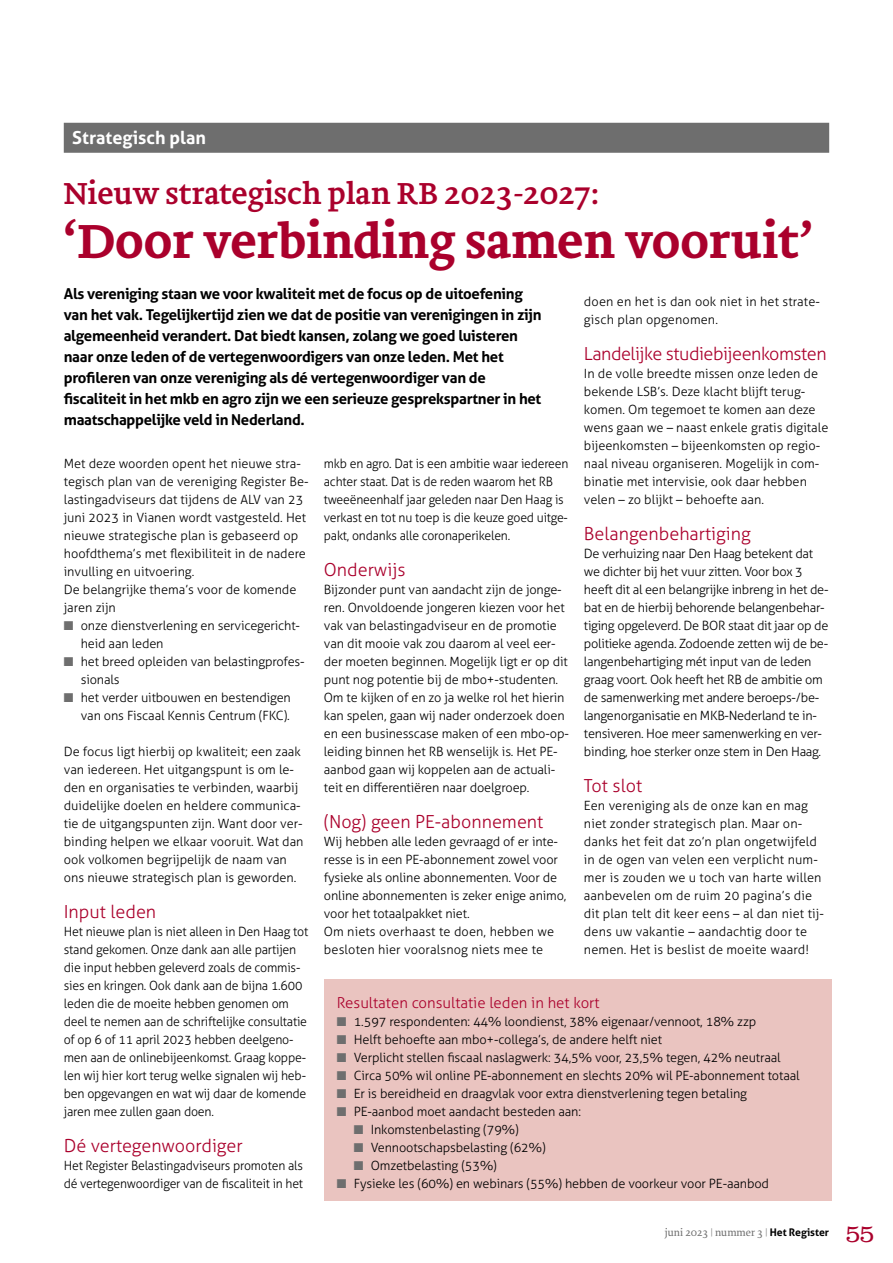
<style>
.page{position:relative;width:893px;height:1263px;background:#fff}
.page>*{position:absolute;margin:0;border:0;box-sizing:border-box;transform-origin:0 0}
.t1{font:500 49.5px "Brioni Text Std";color:#aa002c}
.t2{font:31.5px "Brioni Text Std";color:#aa002c}
.t3{font:300 25.05px "Clarendon LT Std";color:#aa002c}
.t4{font:300 18px "Aller";color:#aa002c}
.t5{font:300 18px "Aller";letter-spacing:-.025em;color:#aa002c}
.t6{font:700 18px "Aller";color:#fff}
.t7{font:700 15px/21px "Aller";letter-spacing:-.02em;color:#000}
.t8{font:300 15px "Aller";color:#aa002c}
.t9{font:300 12.75px/18px "Aller";letter-spacing:-.01em;color:#000}
.t10{font:300 12.75px/18px "Aller";letter-spacing:.01em;color:#000}
.t11{font:300 12.75px/18px "Aller";letter-spacing:-.01em;color:#000;scale:.96 1}
.t12{font:300 10.5px "Brioni Std";color:#6e6e6e}
.s1{color:#6e6e6e}
.s2{font-family:"Aller";font-weight:700;color:#000}
</style>
<div class="page">
<div style="left:64px;top:123px;width:765px;height:30px;background:#6e6e6e"></div>
<div style="left:324px;top:979px;width:507px;height:222px;background:#eac4c0"></div>
<h3 class="t6" style="left:72px;top:127px;width:135px">Strategisch plan</h3>
<h2 class="t2" style="left:64px;top:173px;width:537px">Nieuw strategisch plan RB 2023-2027:</h2>
<h1 class="t1" style="left:64px;top:208px;width:750px">‘Door verbinding samen vooruit’</h1>
<p class="t7" style="left:64px;top:283px;width:479px">Als vereniging staan we voor kwaliteit met de focus op de uitoefening van het vak. Tegelijkertijd zien we dat de positie van verenigingen in zijn algemeenheid verandert. Dat biedt kansen, zolang we goed luisteren naar onze leden of de vertegenwoordigers van onze leden. Met het profileren van onze vereniging als dé vertegenwoordiger van de fiscaliteit in het mkb en agro zijn we een serieuze gesprekspartner in het maatschappelijke veld in Nederland.</p>
<p class="t9" style="left:64px;top:454px;width:246px">Met deze woorden opent het nieuwe stra&shy;tegisch plan van de vereniging Register Be&shy;lastingadviseurs dat tijdens de ALV van 23 juni 2023 in Vianen wordt vastgesteld. Het nieuwe strategische plan is gebaseerd op hoofdthema’s met flexibiliteit in de nadere invulling en uitvoering.<br>De belangrijke thema’s voor de komende jaren zijn</p>
<p class="t9" style="left:81px;top:617px;width:221px;text-indent:-17px"><span class="s1">■</span> onze dienstverlening en servicegericht&shy;heid aan leden</p>
<p class="t9" style="left:81px;top:653px;width:225px;text-indent:-17px"><span class="s1">■</span> het breed opleiden van belastingprofes&shy;sionals</p>
<p class="t9" style="left:64px;top:689px;width:229px;text-align:right"><span class="s1">■</span> het verder uitbouwen en bestendigen van ons Fiscaal Kennis Centrum (FKC).</p>
<p class="t9" style="left:64px;top:743px;width:241px">De focus ligt hierbij op kwaliteit; een zaak van iedereen. Het uitgangspunt is om le&shy;den en organisaties te verbinden, waarbij duidelijke doelen en heldere communica&shy;tie de uitgangspunten zijn. Want door ver&shy;binding helpen we elkaar vooruit. Wat dan ook volkomen begrijpelijk de naam van ons nieuwe strategisch plan is geworden.</p>
<h3 class="t4" style="left:64px;top:901px;width:94px">Input leden</h3>
<p class="t9" style="left:64px;top:922px;width:246px">Het nieuwe plan is niet alleen in Den Haag tot stand gekomen. Onze dank aan alle partijen die input hebben geleverd zoals de commis&shy;sies en kringen. Ook dank aan de bijna 1.600 leden die de moeite hebben genomen om deel te nemen aan de schriftelijke consultatie of op 6 of 11 april 2023 hebben deelgeno&shy;men aan de onlinebijeenkomst. Graag koppe&shy;len wij hier kort terug welke signalen wij heb&shy;ben opgevangen en wat wij daar de komende jaren mee zullen gaan doen.</p>
<h3 class="t4" style="left:64px;top:1135px;width:180px">Dé vertegenwoordiger</h3>
<p class="t11" style="left:64px;top:1156px;width:251px">Het Register Belastingadviseurs promoten als dé vertegenwoordiger van de fiscaliteit in het</p>
<p class="t10" style="left:584px;top:293px;width:238px">doen en het is dan ook niet in het strate&shy;gisch plan opgenomen.</p>
<h3 class="t5" style="left:584px;top:343px;width:244px">Landelijke studiebijeenkomsten</h3>
<p class="t9" style="left:584px;top:364px;width:246px">In de volle breedte missen onze leden de bekende LSB’s. Deze klacht blijft terug&shy;komen. Om tegemoet te komen aan deze wens gaan we – naast enkele gratis digitale bijeenkomsten – bijeenkomsten op regio&shy;naal niveau organiseren. Mogelijk in com&shy;binatie met intervisie, ook daar hebben velen – zo blijkt – behoefte aan.</p>
<h3 class="t4" style="left:584px;top:523px;width:168px">Belangenbehartiging</h3>
<p class="t9" style="left:584px;top:544px;width:246px">De verhuizing naar Den Haag betekent dat we dichter bij het vuur zitten. Voor box 3 heeft dit al een belangrijke inbreng in het de&shy;bat en de hierbij behorende belangenbehar&shy;tiging opgeleverd. De BOR staat dit jaar op de politieke agenda. Zodoende zetten wij de be&shy;langenbehartiging mét input van de leden graag voort. Ook heeft het RB de ambitie om de samenwerking met andere beroeps-/be&shy;langenorganisatie en MKB-Nederland te in&shy;tensiveren. Hoe meer samenwerking en ver&shy;binding, hoe sterker onze stem in Den Haag.</p>
<h3 class="t4" style="left:584px;top:775px;width:60px">Tot slot</h3>
<p class="t10" style="left:584px;top:796px;width:241px">Een vereniging als de onze kan en mag niet zonder strategisch plan. Maar on&shy;danks het feit dat zo’n plan ongetwijfeld in de ogen van velen een verplicht num&shy;mer is zouden we u toch van harte willen aanbevelen om de ruim 20 pagina’s die dit plan telt dit keer eens – al dan niet tij&shy;dens uw vakantie – aandachtig door te nemen. Het is beslist de moeite waard!</p>
<p class="t11" style="left:324px;top:454px;width:256px">mkb en agro. Dat is een ambitie waar iedereen achter staat. Dat is de reden waarom het RB tweeëneenhalf jaar geleden naar Den Haag is verkast en tot nu toep is die keuze goed uitge&shy;pakt, ondanks alle coronaperikelen.</p>
<h3 class="t4" style="left:324px;top:559px;width:83px">Onderwijs</h3>
<p class="t9" style="left:324px;top:580px;width:247px">Bijzonder punt van aandacht zijn de jonge&shy;ren. Onvoldoende jongeren kiezen voor het vak van belastingadviseur en de promotie van dit mooie vak zou daarom al veel eer&shy;der moeten beginnen. Mogelijk ligt er op dit punt nog potentie bij de mbo+-studenten.<br>Om te kijken of en zo ja welke rol het hierin kan spelen, gaan wij nader onderzoek doen en een businesscase maken of een mbo-op&shy;leiding binnen het RB wenselijk is. Het PE&shy;aanbod gaan wij koppelen aan de actuali&shy;teit en differentiëren naar doelgroep.</p>
<h3 class="t4" style="left:324px;top:811px;width:221px">(Nog) geen PE-abonnement</h3>
<p class="t9" style="left:324px;top:832px;width:244px">Wij hebben alle leden gevraagd of er inte&shy;resse is in een PE-abonnement zowel voor fysieke als online abonnementen. Voor de online abonnementen is zeker enige animo, voor het totaalpakket niet.<br>Om niets overhaast te doen, hebben we besloten hier vooralsnog niets mee te</p>
<p class="t8" style="left:337px;top:994px;width:264px">Resultaten consultatie leden in het kort</p>
<p class="t9" style="left:337px;top:1012px;width:421px"><span class="s1">■</span> 1.597 respondenten: 44% loondienst, 38% eigenaar/vennoot, 18% zzp</p>
<p class="t9" style="left:337px;top:1031px;width:327px"><span class="s1">■</span> Helft behoefte aan mbo+-collega’s, de andere helft niet</p>
<p class="t9" style="left:337px;top:1049px;width:445px"><span class="s1">■</span> Verplicht stellen fiscaal naslagwerk: 34,5% voor, 23,5% tegen, 42% neutraal</p>
<p class="t9" style="left:337px;top:1067px;width:464px"><span class="s1">■</span> Circa 50% wil online PE-abonnement en slechts 20% wil PE-abonnement totaal</p>
<p class="t9" style="left:337px;top:1085px;width:412px"><span class="s1">■</span> Er is bereidheid en draagvlak voor extra dienstverlening tegen betaling</p>
<p class="t9" style="left:337px;top:1103px;width:246px"><span class="s1">■</span> PE-aanbod moet aandacht besteden aan:</p>
<p class="t9" style="left:354px;top:1121px;width:167px"><span class="s1">■</span> Inkomstenbelasting (79%)</p>
<p class="t9" style="left:354px;top:1139px;width:193px"><span class="s1">■</span> Vennootschapsbelasting (62%)</p>
<p class="t9" style="left:354px;top:1157px;width:145px"><span class="s1">■</span> Omzetbelasting (53%)</p>
<p class="t9" style="left:337px;top:1175px;width:434px"><span class="s1">■</span> Fysieke les (60%) en webinars (55%) hebben de voorkeur voor PE-aanbod</p>
<p class="t12" style="left:665px;top:1225px;width:166px">juni 2023 | nummer 3 | <span class="s2">Het Register</span></p>
<h3 class="t3" style="left:845px;top:1219px;width:31px">55</h3>
</div>
